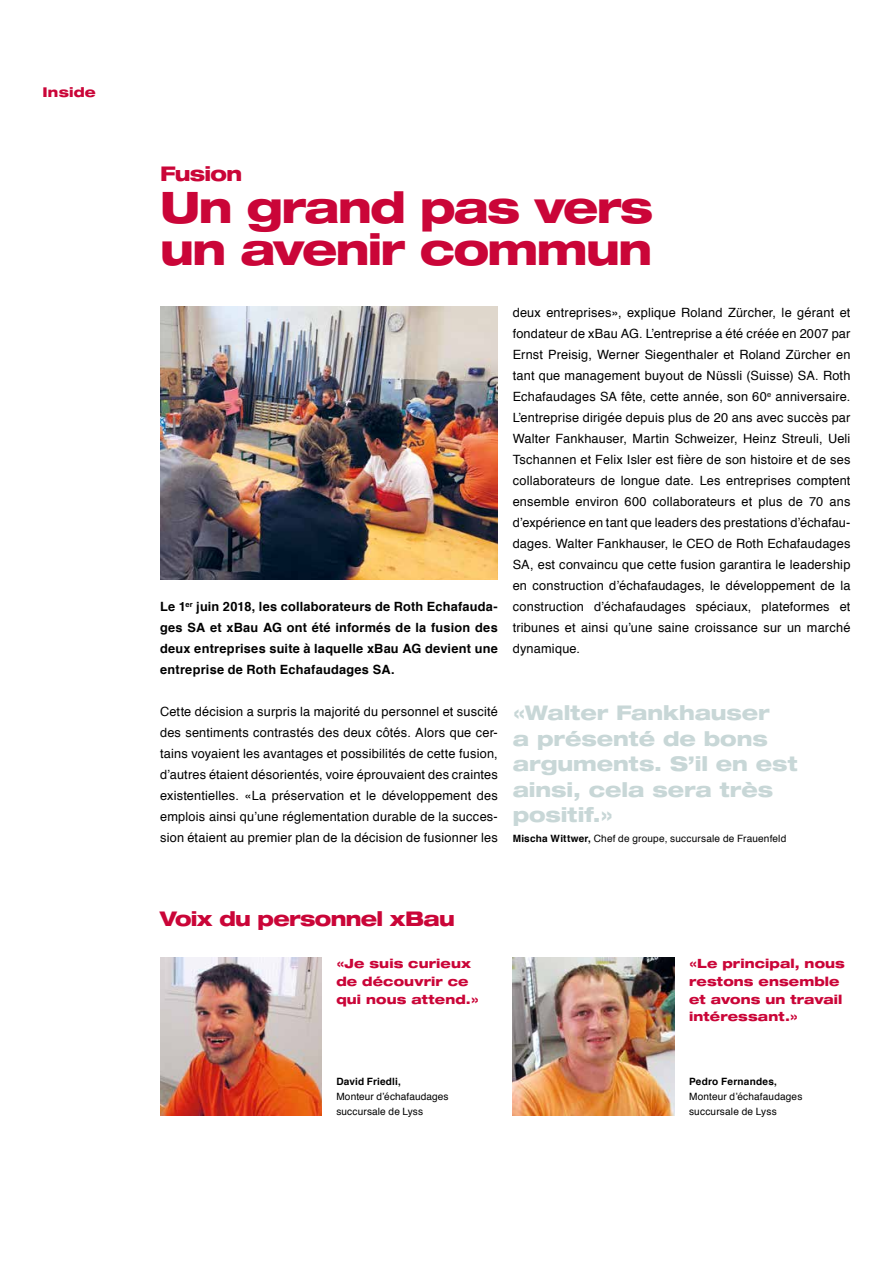
<style>
.page{position:relative;width:893px;height:1263px;background:#fff}
.page>*{position:absolute;margin:0;border:0;box-sizing:border-box;transform-origin:0 0}
.t1{font:800 expanded 43.5px/42px "Helvetica Neue";letter-spacing:-.04em;color:#ca0538}
.t2{font:800 expanded 20.25px/25.5px "Helvetica Neue";letter-spacing:-.005em;color:#c8d7d7}
.t3{font:800 expanded 20.25px "Helvetica Neue";letter-spacing:-.035em;color:#ca0538}
.t4{font:800 expanded 13.5px "Helvetica Neue";letter-spacing:.015em;color:#ca0538}
.t5{font:12.75px/21px "Helvetica";letter-spacing:.015em;color:#000;text-align:justify}
.t6{font:700 12.75px/21px "Helvetica";letter-spacing:.02em;color:#000;text-align:justify}
.t7{font:800 expanded 12.75px/17.5px "Helvetica Neue";letter-spacing:.01em;color:#ca0538}
.t8{font:10.05px/15px "Helvetica";letter-spacing:.015em;color:#000}
.t9{font:700 10.05px "Helvetica";letter-spacing:.02em;color:#000}
.s1{font-weight:700}
</style>
<div class="page">
<img style="left:513px;top:958px;width:161px;height:157px">
<img style="left:160px;top:958px;width:161px;height:157px">
<img style="left:160px;top:307px;width:338px;height:273px">
<p class="t4" style="left:43px;top:83px;width:55px">Inside</p>
<h2 class="t3" style="left:160px;top:161px;width:84px">Fusion</h2>
<h1 class="t1" style="left:160px;top:185px;width:495px">Un grand pas vers un avenir commun</h1>
<p class="t6" style="left:160px;top:596px;width:339px">Le 1<sup>er</sup> juin 2018, les collaborateurs de Roth Echafauda&shy;ges SA et xBau AG ont été informés de la fusion des deux entreprises suite à laquelle xBau AG devient une entreprise de Roth Echafaudages SA.</p>
<p class="t5" style="left:160px;top:702px;width:339px">Cette décision a surpris la majorité du personnel et suscité des sentiments contrastés des deux côtés. Alors que cer&shy;tains voyaient les avantages et possibilités de cette fusion, d’autres étaient désorientés, voire éprouvaient des craintes existentielles. «La préservation et le développement des emplois ainsi qu’une réglementation durable de la succes&shy;sion étaient au premier plan de la décision de fusionner les</p>
<p class="t5" style="left:513px;top:303px;width:339px">deux entreprises», explique Roland Zürcher, le gérant et fondateur de xBau AG. L’entreprise a été créée en 2007 par Ernst Preisig, Werner Siegenthaler et Roland Zürcher en tant que management buyout de Nüssli (Suisse) SA. Roth Echafaudages SA fête, cette année, son 60<sup>e</sup> anniversaire.<br>L’entreprise dirigée depuis plus de 20 ans avec succès par Walter Fankhauser, Martin Schweizer, Heinz Streuli, Ueli Tschannen et Felix Isler est fière de son histoire et de ses collaborateurs de longue date. Les entreprises comptent ensemble environ 600 collaborateurs et plus de 70 ans d’expérience en tant que leaders des prestations d’échafau&shy;dages. Walter Fankhauser, le CEO de Roth Echafaudages SA, est convaincu que cette fusion garantira le leadership en construction d’échafaudages, le développement de la construction d’échafaudages spéciaux, plateformes et tribunes et ainsi qu’une saine croissance sur un marché dynamique.</p>
<h2 class="t2" style="left:513px;top:700px;width:287px">«Walter Fankhauser<br>a présenté de bons arguments. S’il en est ainsi, cela sera très positif.»</h2>
<p class="t8" style="left:513px;top:832px;width:275px"><span class="s1">Mischa Wittwer,</span> Chef de groupe, succursale de Frauenfeld</p>
<h2 class="t3" style="left:160px;top:906px;width:296px">Voix du personnel xBau</h2>
<p class="t7" style="left:336px;top:955px;width:144px">«Je suis curieux de découvrir ce qui nous attend.»</p>
<p class="t9" style="left:336px;top:1073px;width:66px">David Friedli,</p>
<p class="t8" style="left:336px;top:1090px;width:114px">Monteur d’échafaudages succursale de Lyss</p>
<p class="t7" style="left:689px;top:955px;width:157px">«Le principal, nous restons ensemble et avons un travail intéressant.»</p>
<p class="t9" style="left:689px;top:1074px;width:90px">Pedro Fernandes,</p>
<p class="t8" style="left:689px;top:1090px;width:115px">Monteur d’échafaudages succursale de Lyss</p>
</div>
